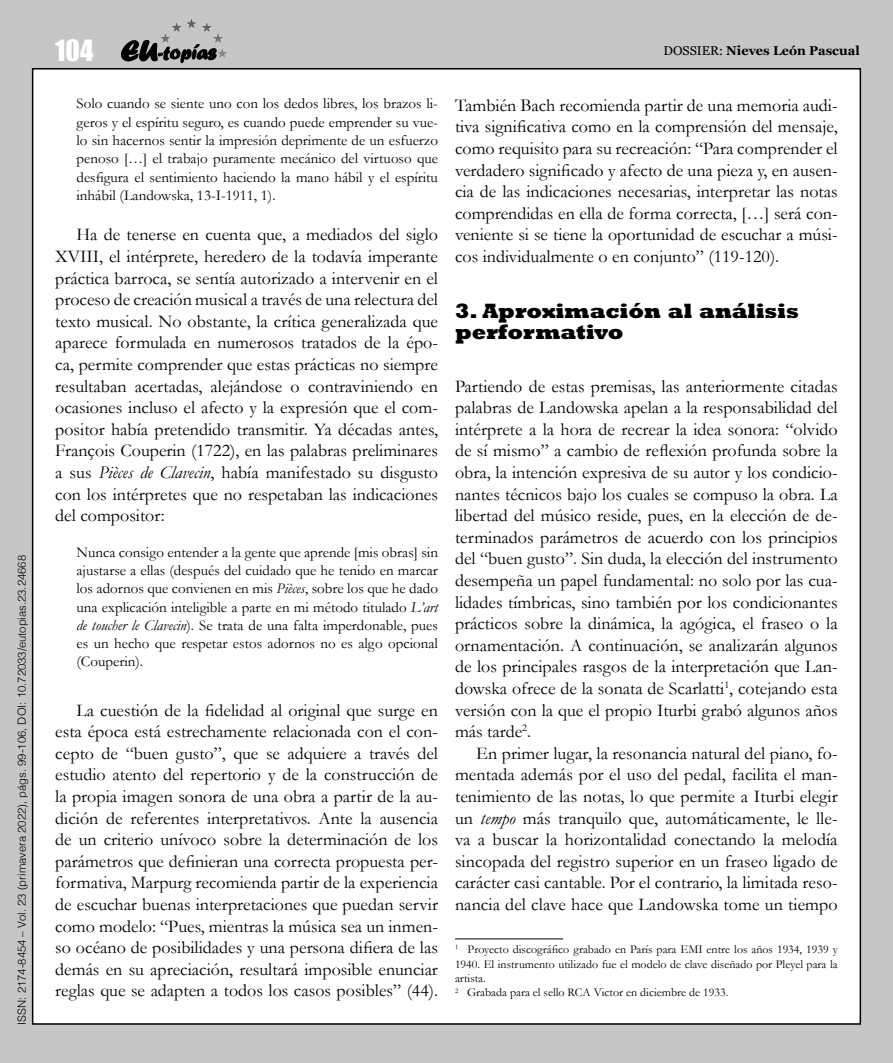
<style>
.page{position:relative;width:893px;height:1063px;background:#c6c6c6}
.page>*{position:absolute;margin:0;border:0;box-sizing:border-box;transform-origin:0 0}
.t1{font:27px "Impact";color:#fff}
.Articulo_epigrafe_2{font:800 21px/21.6px "Rockwell Std";color:#000}
.Articulo_parrafo{font:18px/21.6px "Garamond";color:#000;text-align:justify}
.Articulo_parrafo_1{font:18px/21.6px "Garamond";color:#000;text-align:justify}
.Articulo_citas{font:15px/18.3px "Garamond";color:#000;text-align:justify}
.t2{font:700 12.75px "Georgia";color:#000}
.Articulo_notas{font:12px/14.4px "Garamond";color:#000;text-align:justify}
.t3{font:300 11.25px "Helvetica";color:#000}
.s1{font-weight:400}
.s2{font-style:italic}
</style>
<div class="page">
<div style="left:33px;top:69px;width:827px;height:955px;background:#fff"></div>
<svg style="left:121px;top:40px;width:95px;height:23px"></svg>
<hr style="left:161px;top:19px;width:66px;height:1px;background:#585857">
<hr style="left:161px;top:20px;width:66px;height:1px;background:#595958">
<hr style="left:161px;top:21px;width:66px;height:1px;background:#5a5a59">
<hr style="left:161px;top:22px;width:66px;height:1px;background:#5c5c5b">
<hr style="left:161px;top:23px;width:66px;height:1px;background:#5d5d5c">
<hr style="left:161px;top:24px;width:66px;height:1px;background:#5f5f5e">
<hr style="left:161px;top:25px;width:66px;height:1px;background:#60605f">
<hr style="left:161px;top:26px;width:66px;height:1px;background:#626261">
<hr style="left:161px;top:27px;width:66px;height:1px;background:#636362">
<hr style="left:161px;top:28px;width:66px;height:1px;background:#656464">
<hr style="left:161px;top:29px;width:66px;height:1px;background:#666565">
<hr style="left:161px;top:30px;width:66px;height:1px;background:#676766">
<hr style="left:161px;top:31px;width:66px;height:1px;background:#696868">
<hr style="left:161px;top:32px;width:66px;height:1px;background:#6a6969">
<hr style="left:161px;top:33px;width:66px;height:1px;background:#6c6b6b">
<hr style="left:161px;top:34px;width:66px;height:1px;background:#6c6c6c">
<hr style="left:161px;top:35px;width:66px;height:1px;background:#6e6e6d">
<hr style="left:161px;top:36px;width:66px;height:1px;background:#6f6f6e">
<hr style="left:161px;top:37px;width:66px;height:1px;background:#717170">
<hr style="left:161px;top:38px;width:66px;height:1px;background:#727271">
<hr style="left:161px;top:39px;width:66px;height:1px;background:#747473">
<hr style="left:161px;top:40px;width:66px;height:1px;background:#757574">
<hr style="left:161px;top:41px;width:66px;height:1px;background:#767675">
<hr style="left:161px;top:42px;width:66px;height:1px;background:#787877">
<hr style="left:161px;top:43px;width:66px;height:1px;background:#797978">
<hr style="left:161px;top:44px;width:66px;height:1px;background:#7b7b7a">
<hr style="left:161px;top:45px;width:66px;height:1px;background:#7c7c7b">
<hr style="left:161px;top:46px;width:66px;height:1px;background:#7e7d7d">
<hr style="left:161px;top:47px;width:66px;height:1px;background:#7f7e7e">
<hr style="left:161px;top:48px;width:66px;height:1px;background:#818080">
<hr style="left:161px;top:49px;width:66px;height:1px;background:#828181">
<hr style="left:161px;top:50px;width:66px;height:1px;background:#828282">
<hr style="left:161px;top:51px;width:66px;height:1px;background:#848483">
<hr style="left:161px;top:52px;width:66px;height:1px;background:#858584">
<hr style="left:161px;top:53px;width:66px;height:1px;background:#878786">
<hr style="left:161px;top:54px;width:66px;height:1px;background:#888887">
<hr style="left:161px;top:55px;width:66px;height:1px;background:#898989">
<hr style="left:161px;top:56px;width:66px;height:1px;background:#8a8a8a">
<hr style="left:161px;top:57px;width:66px;height:1px;background:#8c8c8b">
<hr style="left:455px;top:939px;width:108px;height:1px;background:#000">
<p class="t3" style="left:12px;top:1025px;width:471px;rotate:-90deg">ISSN: 2174-8454 – Vol. 23 (primavera 2022), págs. 99-106, DOI: 10.72033/eutopias.23.24668</p>
<h1 class="t1" style="left:55px;top:29px;width:40px">104</h1>
<p class="t2" style="left:664px;top:41px;width:198px"><span class="s1">DOSSIER:</span> Nieves León Pascual</p>
<p class="Articulo_citas" style="left:77px;top:94px;width:363px">Solo cuando se siente uno con los dedos libres, los brazos li&shy;geros y el espíritu seguro, es cuando puede emprender su vue&shy;lo sin hacernos sentir la impresión deprimente de un esfuerzo penoso […] el trabajo puramente mecánico del virtuoso que desfigura el sentimiento haciendo la mano hábil y el espíritu inhábil (Landowska, 13-I-1911, 1).</p>
<p class="Articulo_parrafo" style="left:55px;top:224px;width:384px;text-indent:21px">Ha de tenerse en cuenta que, a mediados del siglo XVIII, el intérprete, heredero de la todavía imperante práctica barroca, se sentía autorizado a intervenir en el proceso de creación musical a través de una relectura del texto musical. No obstante, la crítica generalizada que aparece formulada en numerosos tratados de la épo&shy;ca, permite comprender que estas prácticas no siempre resultaban acertadas, alejándose o contraviniendo en ocasiones incluso el afecto y la expresión que el com&shy;positor había pretendido transmitir. Ya décadas antes, François Couperin (1722), en las palabras preliminares a sus <span class="s2">Pièces de Clavecin</span>, había manifestado su disgusto con los intérpretes que no respetaban las indicaciones del compositor:</p>
<p class="Articulo_citas" style="left:77px;top:542px;width:363px">Nunca consigo entender a la gente que aprende [mis obras] sin ajustarse a ellas (después del cuidado que he tenido en marcar los adornos que convienen en mis <span class="s2">Pièces</span>, sobre los que he dado una explicación inteligible a parte en mi método titulado <span class="s2">L’art de toucher le Clavecin</span>). Se trata de una falta imperdonable, pues es un hecho que respetar estos adornos no es algo opcional (Couperin).</p>
<p class="Articulo_parrafo" style="left:55px;top:699px;width:384px;text-indent:21px">La cuestión de la fidelidad al original que surge en esta época está estrechamente relacionada con el con&shy;cepto de “buen gusto”, que se adquiere a través del estudio atento del repertorio y de la construcción de la propia imagen sonora de una obra a partir de la au&shy;dición de referentes interpretativos. Ante la ausencia de un criterio unívoco sobre la determinación de los parámetros que definieran una correcta propuesta per&shy;formativa, Marpurg recomienda partir de la experiencia de escuchar buenas interpretaciones que puedan servir como modelo: “Pues, mientras la música sea un inmen&shy;so océano de posibilidades y una persona difiera de las demás en su apreciación, resultará imposible enunciar reglas que se adapten a todos los casos posibles” (44).</p>
<p class="Articulo_parrafo" style="left:455px;top:94px;width:384px">También Bach recomienda partir de una memoria audi&shy;tiva significativa como en la comprensión del mensaje, como requisito para su recreación: “Para comprender el verdadero significado y afecto de una pieza y, en ausen&shy;cia de las indicaciones necesarias, interpretar las notas comprendidas en ella de forma correcta, […] será con&shy;veniente si se tiene la oportunidad de escuchar a músi&shy;cos individualmente o en conjunto” (119-120).</p>
<p class="Articulo_epigrafe_2" style="left:455px;top:299px;width:345px">3. Aproximación al análisis performativo</p>
<p class="Articulo_parrafo_1" style="left:455px;top:375px;width:384px">Partiendo de estas premisas, las anteriormente citadas palabras de Landowska apelan a la responsabilidad del intérprete a la hora de recrear la idea sonora: “olvido de sí mismo” a cambio de reflexión profunda sobre la obra, la intención expresiva de su autor y los condicio&shy;nantes técnicos bajo los cuales se compuso la obra. La libertad del músico reside, pues, en la elección de de&shy;terminados parámetros de acuerdo con los principios del “buen gusto”. Sin duda, la elección del instrumento desempeña un papel fundamental: no solo por las cua&shy;lidades tímbricas, sino también por los condicionantes prácticos sobre la dinámica, la agógica, el fraseo o la ornamentación. A continuación, se analizarán algunos de los principales rasgos de la interpretación que Lan&shy;dowska ofrece de la sonata de Scarlatti<sup>1</sup>, cotejando esta versión con la que el propio Iturbi grabó algunos años más tarde<sup>2</sup>.</p>
<p class="Articulo_parrafo" style="left:455px;top:742px;width:384px;text-indent:21px">En primer lugar, la resonancia natural del piano, fo&shy;mentada además por el uso del pedal, facilita el man&shy;tenimiento de las notas, lo que permite a Iturbi elegir un <span class="s2">tempo</span> más tranquilo que, automáticamente, le lle&shy;va a buscar la horizontalidad conectando la melodía sincopada del registro superior en un fraseo ligado de carácter casi cantable. Por el contrario, la limitada reso&shy;nancia del clave hace que Landowska tome un tiempo</p>
<p class="Articulo_notas" style="left:455px;top:942px;width:384px"><sup>1</sup> Proyecto discográfico grabado en París para EMI entre los años 1934, 1939 y 1940. El instrumento utilizado fue el modelo de clave diseñado por Pleyel para la artista.</p>
<p class="Articulo_notas" style="left:455px;top:985px;width:275px"><sup>2</sup> Grabada para el sello RCA Victor en diciembre de 1933.</p>
</div>
